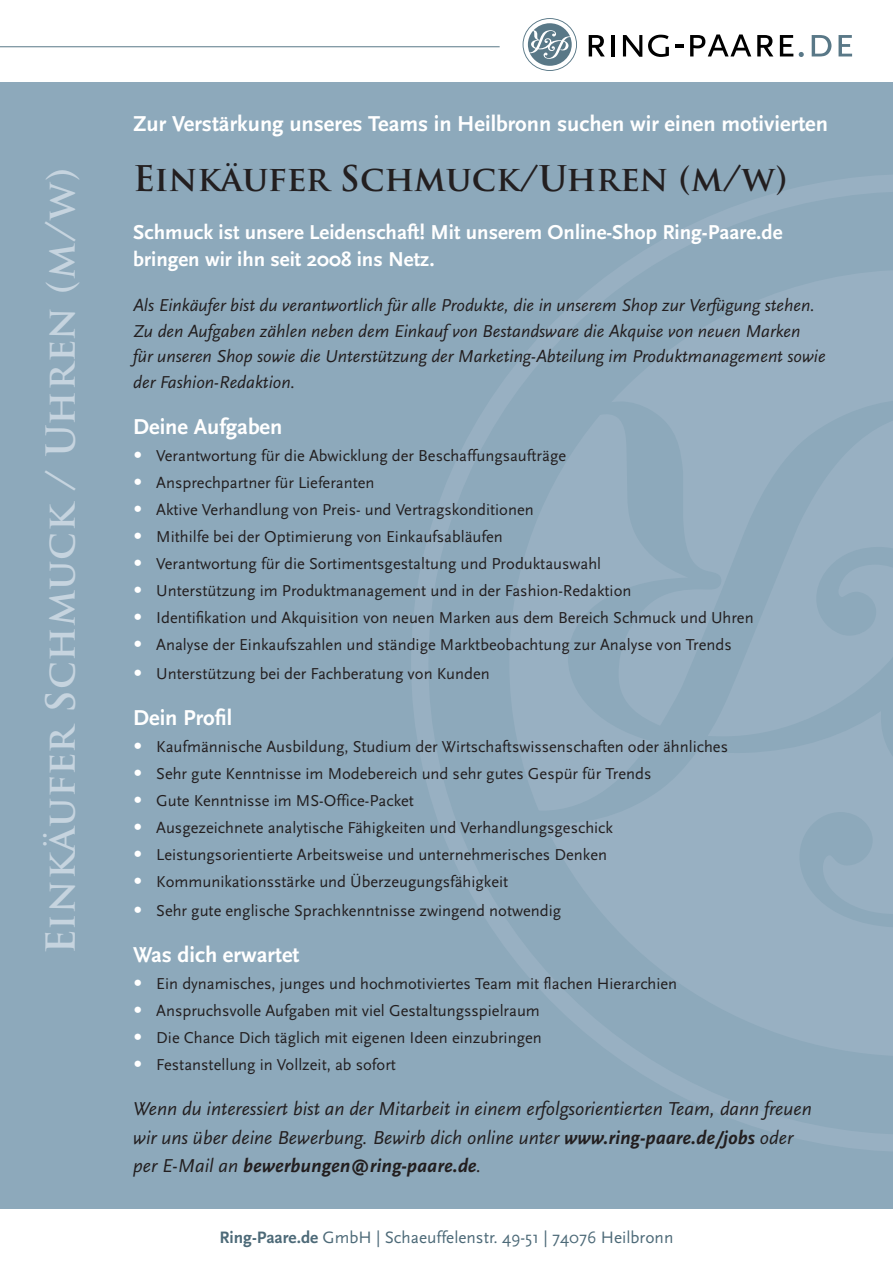
<style>
.page{position:relative;width:893px;height:1263px;background:#fff}
.page>*{position:absolute;margin:0;border:0;box-sizing:border-box;transform-origin:0 0}
.t1{font:700 39px "Trajan Pro";letter-spacing:.02em;color:#c6d4df}
.t2{font:700 34.5px "Trajan Pro";letter-spacing:-.005em;color:#231f20}
.t3{font:700 22.5px "Scala Sans";color:#fff}
.t4{font:700 21px/27px "Scala Sans";color:#fff}
.t5{font:italic 19.5px/28.5px "Scala Sans";color:#231f20}
.t6{font:italic 18px/25.5px "Scala Sans";color:#231f20}
.t7{font:17.25px "Scala Sans";color:#4d6a78}
.t8{font:16.5px "Scala Sans";color:#231f20}
.s1{font-size:27px;color:#fff}
.s2{font-weight:700}
</style>
<div class="page">
<div style="left:0;top:83px;width:893px;height:1126px;background:#8da9bb"></div>
<svg style="left:412px;top:175px;width:481px;height:976px"></svg>
<svg style="left:589px;top:35px;width:16px;height:21px"></svg>
<hr style="left:611px;top:35px;width:4px;height:21px;background:#000">
<svg style="left:623px;top:35px;width:19px;height:22px"></svg>
<svg style="left:648px;top:35px;width:21px;height:22px"></svg>
<svg style="left:675px;top:45px;width:8px;height:3px"></svg>
<svg style="left:690px;top:34px;width:61px;height:22px"></svg>
<svg style="left:757px;top:35px;width:16px;height:21px"></svg>
<svg style="left:780px;top:35px;width:13px;height:21px"></svg>
<svg style="left:799px;top:52px;width:5px;height:5px"></svg>
<svg style="left:812px;top:35px;width:19px;height:21px"></svg>
<svg style="left:838px;top:35px;width:14px;height:21px"></svg>
<svg style="left:523px;top:18px;width:54px;height:53px"></svg>
<hr style="left:0;top:46px;width:500px;height:1px;background:#597887">
<h1 class="t1" style="left:36px;top:954px;width:788px;rotate:-90deg">Einkäufer Schmuck / Uhren (m/w)</h1>
<h3 class="t3" style="left:133px;top:112px;width:696px">Zur Verstärkung unseres Teams in Heilbronn suchen wir einen motivierten</h3>
<h2 class="t2" style="left:133px;top:157px;width:656px">Einkäufer Schmuck/Uhren (m/w)</h2>
<p class="t4" style="left:133px;top:219px;width:651px">Schmuck ist unsere Leidenschaft! Mit unserem Online-Shop Ring-Paare.de bringen wir ihn seit 2008 ins Netz.</p>
<p class="t6" style="left:133px;top:293px;width:694px">Als Einkäufer bist du verantwortlich für alle Produkte, die in unserem Shop zur Verfügung stehen.<br>Zu den Aufgaben zählen neben dem Einkauf von Bestandsware die Akquise von neuen Marken<br>für unseren Shop sowie die Unterstützung der Marketing-Abteilung im Produktmanagement sowie der Fashion-Redaktion.</p>
<h3 class="t3" style="left:133px;top:415px;width:151px">Deine Aufgaben</h3>
<p class="t8" style="left:133px;top:447px;width:434px"><span class="s1">•</span> Verantwortung für die Abwicklung der Beschaffungsaufträge</p>
<p class="t8" style="left:133px;top:474px;width:243px"><span class="s1">•</span> Ansprechpartner für Lieferanten</p>
<p class="t8" style="left:133px;top:501px;width:402px"><span class="s1">•</span> Aktive Verhandlung von Preis- und Vertragskonditionen</p>
<p class="t8" style="left:133px;top:528px;width:371px"><span class="s1">•</span> Mithilfe bei der Optimierung von Einkaufsabläufen</p>
<p class="t8" style="left:133px;top:555px;width:469px"><span class="s1">•</span> Verantwortung für die Sortimentsgestaltung und Produktauswahl</p>
<p class="t8" style="left:133px;top:582px;width:500px"><span class="s1">•</span> Unterstützung im Produktmanagement und in der Fashion-Redaktion</p>
<p class="t8" style="left:133px;top:609px;width:622px"><span class="s1">•</span> Identifikation und Akquisition von neuen Marken aus dem Bereich Schmuck und Uhren</p>
<p class="t8" style="left:133px;top:636px;width:600px"><span class="s1">•</span> Analyse der Einkaufszahlen und ständige Marktbeobachtung zur Analyse von Trends</p>
<p class="t8" style="left:133px;top:664px;width:358px"><span class="s1">•</span> Unterstützung bei der Fachberatung von Kunden</p>
<h3 class="t3" style="left:133px;top:706px;width:100px">Dein Profil</h3>
<p class="t8" style="left:133px;top:738px;width:596px"><span class="s1">•</span> Kaufmännische Ausbildung, Studium der Wirtschaftswissenschaften oder ähnliches</p>
<p class="t8" style="left:133px;top:765px;width:520px"><span class="s1">•</span> Sehr gute Kenntnisse im Modebereich und sehr gutes Gespür für Trends</p>
<p class="t8" style="left:133px;top:792px;width:282px"><span class="s1">•</span> Gute Kenntnisse im MS-Office-Packet</p>
<p class="t8" style="left:133px;top:819px;width:481px"><span class="s1">•</span> Ausgezeichnete analytische Fähigkeiten und Verhandlungsgeschick</p>
<p class="t8" style="left:133px;top:846px;width:475px"><span class="s1">•</span> Leistungsorientierte Arbeitsweise und unternehmerisches Denken</p>
<p class="t8" style="left:133px;top:873px;width:377px"><span class="s1">•</span> Kommunikationsstärke und Überzeugungsfähigkeit</p>
<p class="t8" style="left:133px;top:901px;width:429px"><span class="s1">•</span> Sehr gute englische Sprachkenntnisse zwingend notwendig</p>
<h3 class="t3" style="left:133px;top:943px;width:168px">Was dich erwartet</h3>
<p class="t8" style="left:133px;top:975px;width:546px"><span class="s1">•</span> Ein dynamisches, junges und hochmotiviertes Team mit flachen Hierarchien</p>
<p class="t8" style="left:133px;top:1002px;width:408px"><span class="s1">•</span> Anspruchsvolle Aufgaben mit viel Gestaltungsspielraum</p>
<p class="t8" style="left:133px;top:1029px;width:410px"><span class="s1">•</span> Die Chance Dich täglich mit eigenen Ideen einzubringen</p>
<p class="t8" style="left:133px;top:1056px;width:264px"><span class="s1">•</span> Festanstellung in Vollzeit, ab sofort</p>
<p class="t5" style="left:133px;top:1095px;width:680px">Wenn du interessiert bist an der Mitarbeit in einem erfolgsorientierten Team, dann freuen wir uns über deine Bewerbung. Bewirb dich online unter <span class="s2">www.ring-paare.de/jobs</span> oder per E-Mail an <span class="s2">bewerbungen@ring-paare.de</span>.</p>
<p class="t7" style="left:220px;top:1228px;width:455px"><span class="s2">Ring-Paare.de</span> GmbH | Schaeuffelenstr. 49-51 | 74076 Heilbronn</p>
</div>
